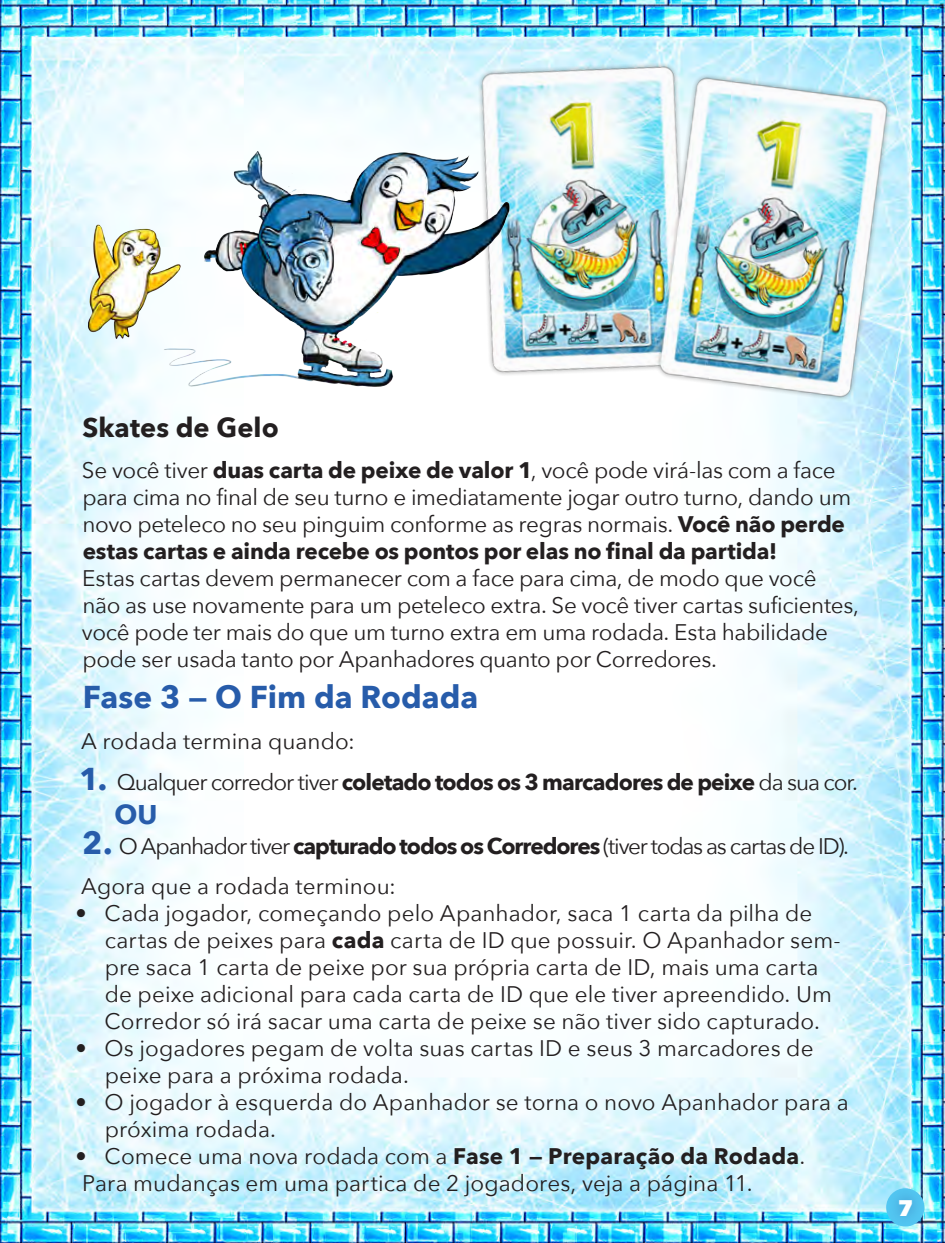
<style>
.page{position:relative;width:945px;height:1243px;background:#fff}
.page>*{position:absolute;margin:0;border:0;box-sizing:border-box;transform-origin:0 0}
.t1{font:700 31.5px "Avenir Next";color:#275caa}
.t2{font:700 27px "Avenir Next";color:#231f20}
.t3{font:700 27px "Avenir Next";color:#275caa}
.t4{font:22.5px/27px "Avenir Next";color:#231f20}
.t5{font:22.5px "Avenir Next";letter-spacing:-.055em;color:#231f20}
.t6{font:700 22.5px "Avenir Next";letter-spacing:-.04em;color:#231f20}
.t7{font:800 22.5px "Avenir Next";color:#fff}
.s1{font-weight:700}
.s2{font-size:31.5px;color:#275caa}
.s3{font-weight:400}
.s4{font-weight:700;font-size:31.5px;color:#275caa}
</style>
<div class="page">
<img style="left:0;top:0;width:945px;height:1242px">
<img style="left:0;top:1023px;width:9px;height:219px">
<img style="left:447px;top:42px;width:463px;height:368px">
<img style="left:75px;top:84px;width:441px;height:329px">
<div style="left:886px;top:1184px;width:38px;height:43px;background:#253f8e;opacity:.5"></div>
<p class="t2" style="left:83px;top:403px;width:198px">Skates de Gelo</p>
<p class="t4" style="left:82px;top:456px;width:770px">Se você tiver <span class="s1">duas carta de peixe de valor 1</span>, você pode virá-las com a face para cima no final de seu turno e imediatamente jogar outro turno, dando um novo peteleco no seu pinguim conforme as regras normais. <span class="s1">Você não perde estas cartas e ainda recebe os pontos por elas no final da partida!</span></p>
<p class="t4" style="left:82px;top:564px;width:778px">Estas cartas devem permanecer com a face para cima, de modo que você não as use novamente para um peteleco extra. Se você tiver cartas suficientes, você pode ter mais do que um turno extra em uma rodada. Esta habilidade pode ser usada tanto por Apanhadores quanto por Corredores.</p>
<h1 class="t1" style="left:83px;top:669px;width:397px">Fase 3 — O Fim da Rodada</h1>
<p class="t4" style="left:81px;top:726px;width:275px">A rodada termina quando:</p>
<p class="t6" style="left:79px;top:762px;width:780px"><span class="s2">1.</span> <span class="s3">Qualquer corredor tiver</span> coletado todos os 3 marcadores de peixe <span class="s3">da sua cor.</span></p>
<p class="t5" style="left:82px;top:826px;width:768px"><span class="s4">2.</span> O Apanhador tiver <span class="s1">capturado todos os Corredores</span> (tiver todas as cartas de ID).</p>
<p class="t3" style="left:114px;top:791px;width:44px">OU</p>
<p class="t4" style="left:81px;top:871px;width:316px">Agora que a rodada terminou:</p>
<p class="t4" style="left:104px;top:898px;width:737px;text-indent:-29px">• Cada jogador, começando pelo Apanhador, saca 1 carta da pilha de cartas de peixes para <span class="s1">cada</span> carta de ID que possuir. O Apanhador sem&shy;pre saca 1 carta de peixe por sua própria carta de ID, mais uma carta de peixe adicional para cada carta de ID que ele tiver apreendido. Um Corredor só irá sacar uma carta de peixe se não tiver sido capturado.</p>
<p class="t4" style="left:105px;top:1033px;width:710px;text-indent:-29px">• Os jogadores pegam de volta suas cartas ID e seus 3 marcadores de peixe para a próxima rodada.</p>
<p class="t4" style="left:105px;top:1087px;width:745px;text-indent:-29px">• O jogador à esquerda do Apanhador se torna o novo Apanhador para a próxima rodada.</p>
<p class="t4" style="left:76px;top:1141px;width:731px">• Comece uma nova rodada com a <span class="s1">Fase 1 — Preparação da Rodada</span>.<br>Para mudanças em uma partica de 2 jogadores, veja a página 11.</p>
<p class="t7" style="left:897px;top:1193px;width:17px">7</p>
</div>
